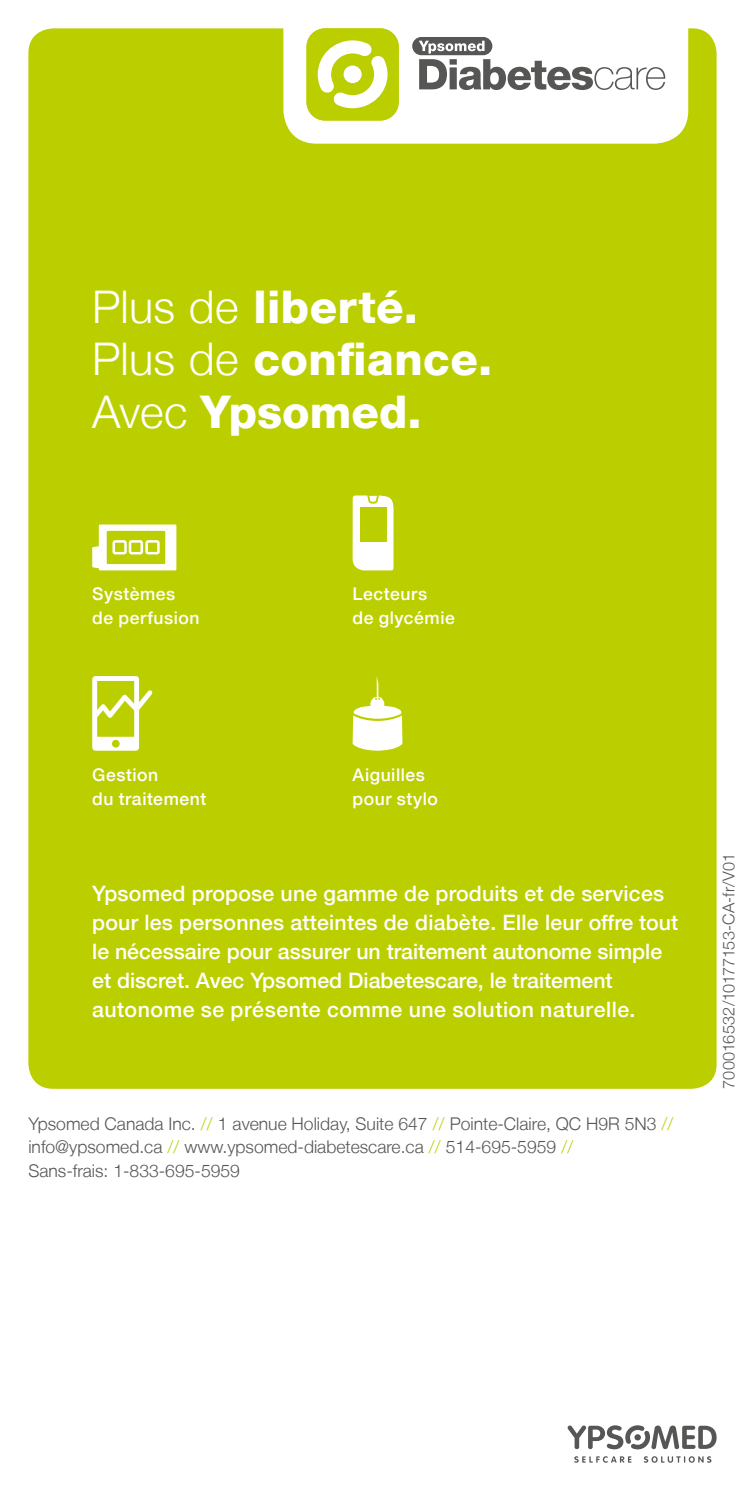
<style>
.page{position:relative;width:745px;height:1489px;background:#fff}
.page>*{position:absolute;margin:0;border:0;box-sizing:border-box;transform-origin:0 0}
.t1{font:800 45px/52.5px "Helvetica Neue LT";letter-spacing:.01em;color:#fff}
.t2{font:500 21.25px/28.8px "Helvetica Neue LT";letter-spacing:.01em;color:#fff}
.t3{font:300 17.5px/23.8px "Helvetica Neue LT";color:#565655}
.t4{font:500 17.5px/23.8px "Helvetica Neue LT";letter-spacing:.03em;color:#fff}
.t5{font:300 16.25px "Helvetica Neue LT";letter-spacing:-.015em;color:#565655}
.s1{font-weight:300}
.s2{color:#bbcf00}
</style>
<div class="page">
<div style="left:28px;top:28px;width:688px;height:1060px;background:#bbcf00;border-radius:25px"></div>
<svg style="left:574px;top:1456px;width:57px;height:6px"></svg>
<svg style="left:644px;top:1456px;width:67px;height:6px"></svg>
<svg style="left:567px;top:1425px;width:149px;height:24px"></svg>
<div style="left:283px;top:28px;width:404px;height:116px;background:#fff"></div>
<div style="left:99px;top:524px;width:77px;height:46px;background:#fff"></div>
<svg style="left:92px;top:544px;width:19px;height:26px"></svg>
<div style="left:107px;top:531px;width:58px;height:33px;background:#bbcf00"></div>
<div style="left:145px;top:540px;width:15px;height:14px;border:3px solid #fff;border-radius:2px"></div>
<div style="left:129px;top:540px;width:14px;height:14px;border:3px solid #fff;border-radius:2px"></div>
<div style="left:112px;top:540px;width:15px;height:14px;border:3px solid #fff;border-radius:2px"></div>
<svg style="left:352px;top:676px;width:50px;height:74px"></svg>
<svg style="left:92px;top:676px;width:61px;height:74px"></svg>
<svg style="left:352px;top:495px;width:42px;height:75px;background:#f7f9e4"></svg>
<div style="left:360px;top:507px;width:26px;height:35px;background:#bbcf00"></div>
<div style="left:412px;top:37px;width:80px;height:18px;background:#565655;border-radius:9px"></div>
<svg style="left:418px;top:41px;width:247px;height:49px;background:#c7c7c7"></svg>
<div style="left:306px;top:28px;width:92px;height:92px;background:#bbcf00;border-radius:18px"></div>
<svg style="left:317px;top:40px;width:70px;height:68px"></svg>
<div style="left:343px;top:66px;width:18px;height:17px;background:#fff;border-radius:50%"></div>
<h1 class="t1" style="left:92px;top:280px;width:401px"><span class="s1">Plus de</span> liberté.<br><span class="s1">Plus de</span> confiance.<br><span class="s1">Avec</span> Ypsomed.</h1>
<p class="t4" style="left:92px;top:581px;width:109px">Systèmes de perfusion</p>
<p class="t4" style="left:352px;top:581px;width:104px">Lecteurs<br>de glycémie</p>
<p class="t4" style="left:92px;top:762px;width:115px">Gestion<br>du traitement</p>
<p class="t4" style="left:352px;top:762px;width:87px">Aiguilles pour stylo</p>
<p class="t2" style="left:92px;top:879px;width:587px">Ypsomed propose une gamme de produits et de services pour les personnes atteintes de diabète. Elle leur offre tout le nécessaire pour assurer un traitement autonome simple et discret. Avec Ypsomed Diabetescare, le traitement autonome se présente comme une solution naturelle.</p>
<p class="t3" style="left:28px;top:1111px;width:646px">Ypsomed Canada Inc. <span class="s2">//</span> 1 avenue Holiday, Suite 647 <span class="s2">//</span> Pointe-Claire, QC H9R 5N3 <span class="s2">// </span>info@ypsomed.ca <span class="s2">//</span> www.ypsomed-diabetescare.ca <span class="s2">//</span> 514-695-5959 <span class="s2">//<br></span>Sans-frais: 1-833-695-5959</p>
<p class="t5" style="left:718px;top:1088px;width:237px;rotate:-90deg">700016532/10177153-CA-fr/V01</p>
</div>
